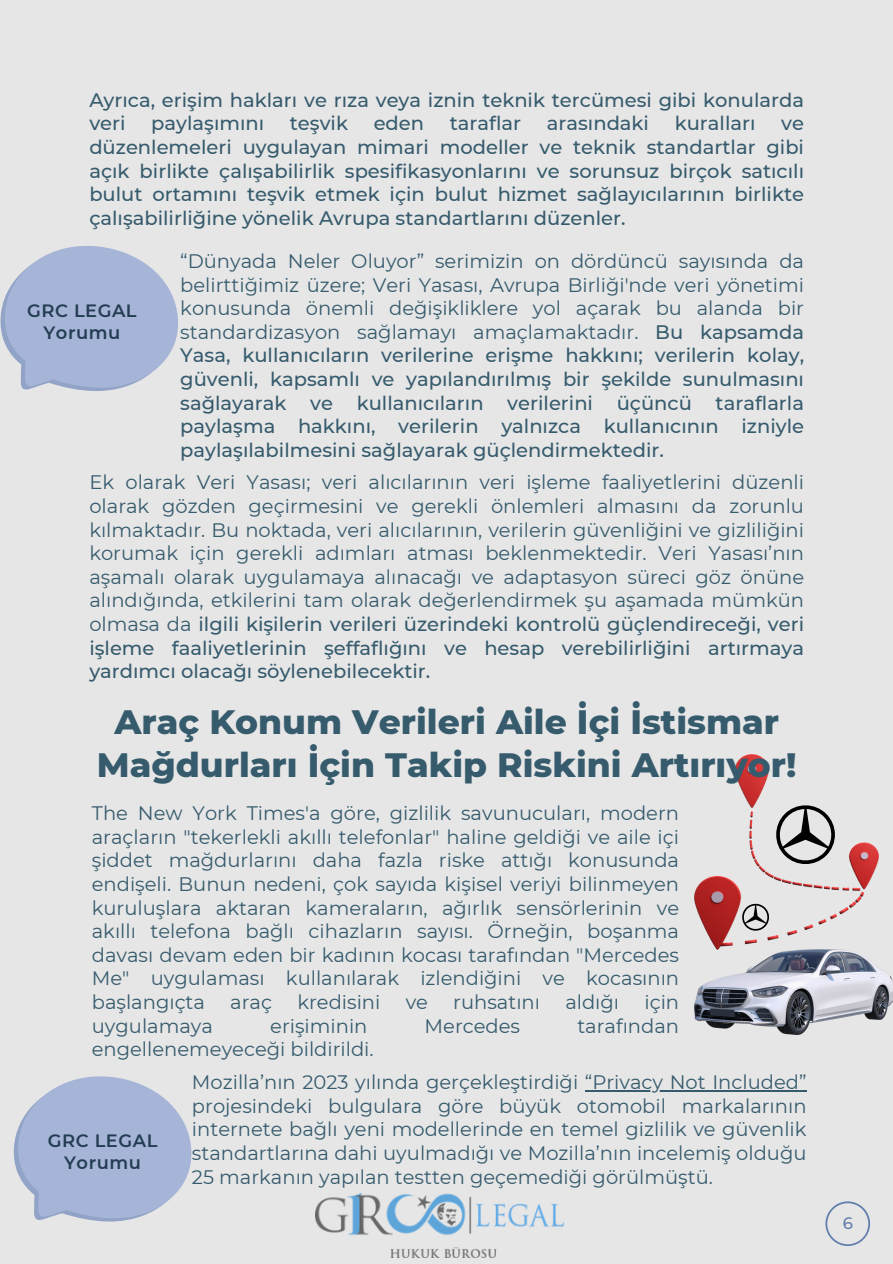
<style>
.page{position:relative;width:893px;height:1264px;background:#fff}
.page>*{position:absolute;margin:0;border:0;box-sizing:border-box;transform-origin:0 0}
.t1{font:800 34.5px/42.8px "Montserrat";color:#365b6d;text-align:center}
.t2{font:19.5px/23.7px "Montserrat";color:#365b6d}
.t3{font:500 19.5px/23.7px "Montserrat";color:#365b6d}
.t4{font:600 17.85px/22px "Montserrat";letter-spacing:.03em;color:#233d52;text-align:center}
.t5{font:500 16.5px "Montserrat";color:#627ead}
.s1{font-weight:500}
</style>
<div class="page">
<div style="left:0;top:0;width:892px;height:1263px;background:#e6e6e6"></div>
<svg style="left:825px;top:1201px;width:45px;height:44px"></svg>
<img style="left:315px;top:1193px;width:248px;height:64px">
<svg style="left:0;top:246px;width:178px;height:145px"></svg>
<hr style="left:585px;top:1090px;width:221px;height:1px;background:#365b6d">
<svg style="left:13px;top:1076px;width:179px;height:146px"></svg>
<img style="left:694px;top:755px;width:184px;height:194px">
<img style="left:694px;top:949px;width:198px;height:85px">
<svg style="left:773px;top:802px;width:61px;height:64px"></svg>
<svg style="left:740px;top:902px;width:29px;height:29px"></svg>
<p class="t3" style="left:89px;top:88px;width:716px">Ayrıca, erişi m hakları ve rıza veya izni n tekni k tercümesi gi bi konularda veri</p>
<p class="t3" style="left:151px;top:112px;width:114px">paylaşımını</p>
<p class="t3" style="left:290px;top:112px;width:60px">teşvi k</p>
<p class="t3" style="left:373px;top:112px;width:52px">eden</p>
<p class="t3" style="left:450px;top:112px;width:73px">taraflar</p>
<p class="t3" style="left:547px;top:112px;width:101px">arasındaki</p>
<p class="t3" style="left:674px;top:112px;width:82px">kuralları</p>
<p class="t3" style="left:89px;top:112px;width:716px;text-indent:691px">ve düzenlemeleri uygulayan mi mari modeller ve tekni k standartlar gi bi açık bi rli kte çalışabi li rli k spesifi kasyonlarını ve sorunsuz bi rçok satıcılı bulut ortamını teşvi k etmek içi n bulut hizmet sağlayıcılarının bi rli kte çalışabi li rliği ne yöneli k Avrupa standartlarını düzenler.</p>
<p class="t4" style="left:27px;top:300px;width:111px">GRC LEGAL<br>Yorumu</p>
<p class="t2" style="left:180px;top:249px;width:625px">“Dünyada Neler Oluyor” seri mizi n on dördüncü sayısında da beli rttiği miz üzere; Veri Yasası, Avrupa Bi rliği'nde veri yöneti mi konusunda önemli değişi kli klere yol açarak bu alanda bi r standardizasyon sağlamayı amaçlamaktadır. <span class="s1">Bu kapsamda Yasa, kullanıcıların veri leri ne erişme hakkını; veri leri n kolay, güvenli, kapsamlı ve yapılandırılmış bir şekilde sunulmasını sağlayarak ve kullanıcıların veri lerini</span></p>
<p class="t3" style="left:180px;top:391px;width:625px;text-align:justify;text-indent:436px">üçüncü taraflarla paylaşma hakkını, veri leri n yalnızca kullanıcının izniyle paylaşılabi lmesi ni sağlayarak güçlendi rmektedi r.</p>
<p class="t2" style="left:89px;top:470px;width:716px">Ek olarak Veri Yasası; veri alıcılarının veri işleme faaliyetleri ni düzenli olarak gözden geçi rmesi ni ve gerekli önlemleri almasını da zorunlu kılmaktadır. Bu noktada, veri alıcılarının, veri leri n güvenliği ni ve gizli liği ni korumak içi n gerekli adımları atması beklenmektedi r. Veri Yasası’nın aşamalı olarak uygulamaya alınacağı ve adaptasyon süreci göz önüne alındığında, etki leri ni tam olarak değerlendi rmek şu aşamada mümkün olmasa da <span class="s1">i lgi li kişi leri n veri leri üzeri ndeki kontrolü güçlendi receği, veri işleme faaliyetleri ni n şeffaflığını ve hesap verebi li rliği ni artırmaya yardımcı olacağı söylenebi lecekti r.</span></p>
<h1 class="t1" style="left:97px;top:700px;width:701px">Araç Konum Verileri Aile İçi İstismar<br>Mağdurları İçin Takip Riskini Artırıyor!</h1>
<p class="t2" style="left:92px;top:801px;width:588px">The New York Ti mes'a göre, gizli li k savunucuları, modern araçların "tekerlekli akıllı telefonlar" hali ne geldiği ve ai le içi şiddet mağdurlarını daha fazla riske attığı konusunda endişeli. Bunun nedeni, çok sayıda kişisel veriyi bi li nmeyen kuruluşlara aktaran kameraların, ağırlık sensörleri ni n ve akıllı telefona bağlı ci hazların sayısı. Örneği n, boşanma davası devam eden bi r kadının kocası tarafından "Mercedes Me" uygulaması kullanılarak izlendiğini</p>
<p class="t2" style="left:542px;top:966px;width:138px">ve kocasının</p>
<p class="t2" style="left:92px;top:990px;width:115px">başlangıçta</p>
<p class="t2" style="left:230px;top:990px;width:43px">araç</p>
<p class="t2" style="left:297px;top:990px;width:81px">kredisi ni</p>
<p class="t2" style="left:405px;top:990px;width:24px">ve</p>
<p class="t2" style="left:453px;top:990px;width:88px">ruhsatını</p>
<p class="t2" style="left:565px;top:990px;width:55px">aldığı</p>
<p class="t2" style="left:644px;top:990px;width:36px">için</p>
<p class="t2" style="left:92px;top:1013px;width:123px">uygulamaya</p>
<p class="t2" style="left:270px;top:1013px;width:99px">erişiminin</p>
<p class="t2" style="left:424px;top:1013px;width:97px">Mercedes</p>
<p class="t2" style="left:577px;top:1013px;width:103px">tarafından</p>
<p class="t2" style="left:92px;top:1037px;width:283px">engellenemeyeceği bi ldi ri ldi.</p>
<p class="t4" style="left:48px;top:1129px;width:111px">GRC LEGAL<br>Yorumu</p>
<p class="t2" style="left:192px;top:1070px;width:616px;text-align:justify">Mozi lla’nın 2023 yılında gerçekleşti rdiği “Privacy Not Included” projesi ndeki bulgulara göre büyük otomobi l markalarının i nternete bağlı yeni modelleri nde en temel gizli li k ve güvenli k standartlarına dahi uyulmadığı ve Mozi lla’nın i ncelemiş olduğu 25 markanın yapılan testten geçemediği görülmüştü.</p>
<p class="t5" style="left:842px;top:1213px;width:12px">6</p>
</div>
